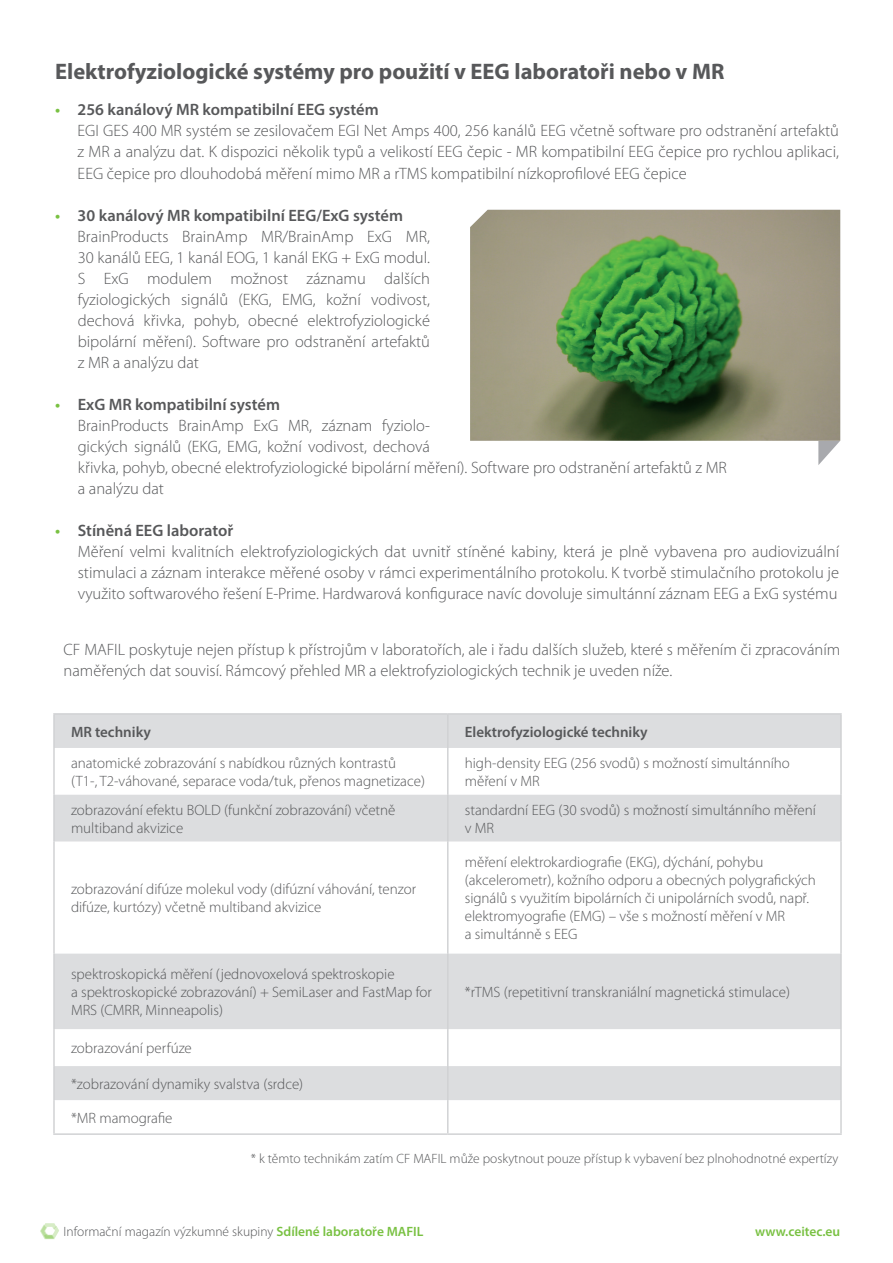
<style>
.page{position:relative;width:893px;height:1263px;background:#fff}
.page>*{position:absolute;margin:0;border:0;box-sizing:border-box;transform-origin:0 0}
.t1{font:700 22.5px "Myriad Pro";color:#57585a}
.t2{font:300 16.5px/21px "Myriad Pro";color:#57585a}
.t3{font:300 15px/18px "Myriad Pro";color:#57585a}
.t4{font:600 15px "Myriad Pro";color:#57585a}
.t5{font:300 13.5px "Myriad Pro";color:#57585a}
.t6{font:600 13.5px "Myriad Pro";color:#79c142}
.s1{font-weight:600;color:#79c142}
.s2{font-weight:600}
</style>
<div class="page">
<svg style="left:40px;top:1223px;width:19px;height:16px"></svg>
<svg style="left:818px;top:441px;width:22px;height:24px"></svg>
<img style="left:470px;top:210px;width:370px;height:231px">
<svg style="left:55px;top:715px;width:785px;height:385px"></svg>
<hr style="left:53px;top:713px;width:395px;height:2px;background:#d1d2d4">
<hr style="left:53px;top:715px;width:2px;height:33px;background:#d1d2d4">
<hr style="left:448px;top:713px;width:394px;height:2px;background:#d1d2d4">
<hr style="left:447px;top:715px;width:2px;height:33px;background:#d1d2d4">
<hr style="left:840px;top:715px;width:2px;height:33px;background:#d1d2d4">
<hr style="left:53px;top:748px;width:2px;height:47px;background:#d1d2d4">
<hr style="left:447px;top:748px;width:2px;height:47px;background:#d1d2d4">
<hr style="left:840px;top:748px;width:2px;height:47px;background:#d1d2d4">
<hr style="left:53px;top:795px;width:2px;height:46px;background:#d1d2d4">
<hr style="left:447px;top:795px;width:2px;height:46px;background:#d1d2d4">
<hr style="left:840px;top:795px;width:2px;height:46px;background:#d1d2d4">
<hr style="left:53px;top:841px;width:2px;height:113px;background:#d1d2d4">
<hr style="left:447px;top:841px;width:2px;height:113px;background:#d1d2d4">
<hr style="left:840px;top:841px;width:2px;height:113px;background:#d1d2d4">
<hr style="left:53px;top:954px;width:2px;height:75px;background:#d1d2d4">
<hr style="left:447px;top:954px;width:2px;height:75px;background:#d1d2d4">
<hr style="left:840px;top:954px;width:2px;height:75px;background:#d1d2d4">
<hr style="left:53px;top:1029px;width:2px;height:37px;background:#d1d2d4">
<hr style="left:447px;top:1029px;width:2px;height:37px;background:#d1d2d4">
<hr style="left:840px;top:1029px;width:2px;height:37px;background:#d1d2d4">
<hr style="left:53px;top:1066px;width:2px;height:34px;background:#d1d2d4">
<hr style="left:447px;top:1066px;width:2px;height:34px;background:#d1d2d4">
<hr style="left:840px;top:1066px;width:2px;height:34px;background:#d1d2d4">
<hr style="left:53px;top:1100px;width:2px;height:33px;background:#d1d2d4">
<hr style="left:447px;top:1100px;width:2px;height:33px;background:#d1d2d4">
<hr style="left:840px;top:1100px;width:2px;height:33px;background:#d1d2d4">
<hr style="left:53px;top:1133px;width:395px;height:2px;background:#d1d2d4">
<hr style="left:448px;top:1133px;width:394px;height:2px;background:#d1d2d4">
<h1 class="t1" style="left:55px;top:56px;width:671px">Elektrofyziologické systémy pro použití v EEG laboratoři nebo v MR</h1>
<p class="t2" style="left:78px;top:100px;width:763px;text-indent:-23px"><span class="s1">•</span> <span class="s2">256 kanálový MR kompatibilní EEG systém<br></span>EGI GES 400 MR systém se zesilovačem EGI Net Amps 400, 256 kanálů EEG včetně software pro odstranění artefaktů z MR a analýzu dat. K dispozici několik typů a velikostí EEG čepic - MR kompatibilní EEG čepice pro rychlou aplikaci, EEG čepice pro dlouhodobá měření mimo MR a rTMS kompatibilní nízkoprofilové EEG čepice</p>
<p class="t2" style="left:78px;top:205px;width:354px;text-indent:-23px"><span class="s1">•</span> <span class="s2">30 kanálový MR kompatibilní EEG/ExG systém </span>BrainProducts BrainAmp MR/BrainAmp ExG MR, 30 kanálů EEG, 1 kanál EOG, 1 kanál EKG + ExG modul.<br>S ExG modulem možnost záznamu dalších fyziologických signálů (EKG, EMG, kožní vodivost, dechová křivka, pohyb, obecné elektrofyziologické bipolární měření). Software pro odstranění artefaktů z MR a analýzu dat</p>
<p class="t2" style="left:78px;top:394px;width:651px;text-indent:-23px"><span class="s1">•</span> <span class="s2">ExG MR kompatibilní systém<br></span>BrainProducts BrainAmp ExG MR, záznam fyziolo-<br>gických signálů (EKG, EMG, kožní vodivost, dechová<br>křivka, pohyb, obecné elektrofyziologické bipolární měření). Software pro odstranění artefaktů z MR a analýzu dat</p>
<p class="t2" style="left:78px;top:520px;width:763px;text-indent:-23px"><span class="s1">•</span> <span class="s2">Stíněná EEG laboratoř<br></span>Měření velmi kvalitních elektrofyziologických dat uvnitř stíněné kabiny, která je plně vybavena pro audiovizuální stimulaci a záznam interakce měřené osoby v rámci experimentálního protokolu. K tvorbě stimulačního protokolu je využito softwarového řešení E-Prime. Hardwarová konfigurace navíc dovoluje simultánní záznam EEG a ExG systému</p>
<p class="t2" style="left:64px;top:639px;width:778px">CF MAFIL poskytuje nejen přístup k přístrojům v laboratořích, ale i řadu dalších služeb, které s měřením či zpracováním naměřených dat souvisí. Rámcový přehled MR a elektrofyziologických technik je uveden níže.</p>
<p class="t4" style="left:71px;top:722px;width:81px">MR techniky</p>
<p class="t4" style="left:465px;top:722px;width:184px">Elektrofyziologické techniky</p>
<p class="t3" style="left:71px;top:754px;width:355px">anatomické zobrazování s nabídkou různých kontrastů (T1-, T2-váhované, separace voda/tuk, přenos magnetizace)</p>
<p class="t3" style="left:465px;top:754px;width:327px">high-density EEG (256 svodů) s možností simultánního měření v MR</p>
<p class="t3" style="left:71px;top:801px;width:326px">zobrazování efektu BOLD (funkční zobrazování) včetně multiband akvizice</p>
<p class="t3" style="left:465px;top:801px;width:353px">standardní EEG (30 svodů) s možností simultánního měření v MR</p>
<p class="t3" style="left:71px;top:880px;width:347px">zobrazování difúze molekul vody (difúzní váhování, tenzor difúze, kurtózy) včetně multiband akvizice</p>
<p class="t3" style="left:71px;top:965px;width:362px">spektroskopická měření (jednovoxelová spektroskopie<br>a spektroskopické zobrazování) + SemiLaser and FastMap for<br>MRS (CMRR, Minneapolis)</p>
<p class="t3" style="left:71px;top:1039px;width:122px">zobrazování perfúze</p>
<p class="t3" style="left:71px;top:1075px;width:234px">*zobrazování dynamiky svalstva (srdce)</p>
<p class="t3" style="left:71px;top:1109px;width:103px">*MR mamografie</p>
<p class="t3" style="left:465px;top:853px;width:353px">měření elektrokardiografie (EKG), dýchání, pohybu (akcelerometr), kožního odporu a obecných polygrafických signálů s využitím bipolárních či unipolárních svodů, např. elektromyografie (EMG) – vše s možností měření v MR<br>a simultánně s EEG</p>
<p class="t3" style="left:465px;top:983px;width:327px">*rTMS (repetitivní transkraniální magnetická stimulace)</p>
<p class="t5" style="left:251px;top:1151px;width:589px">* k těmto technikám zatím CF MAFIL může poskytnout pouze přístup k vybavení bez plnohodnotné expertízy</p>
<p class="t5" style="left:64px;top:1224px;width:361px">Informační magazín výzkumné skupiny <span class="s1">Sdílené laboratoře MAFIL</span></p>
<p class="t6" style="left:755px;top:1223px;width:87px">www.ceitec.eu</p>
</div>
